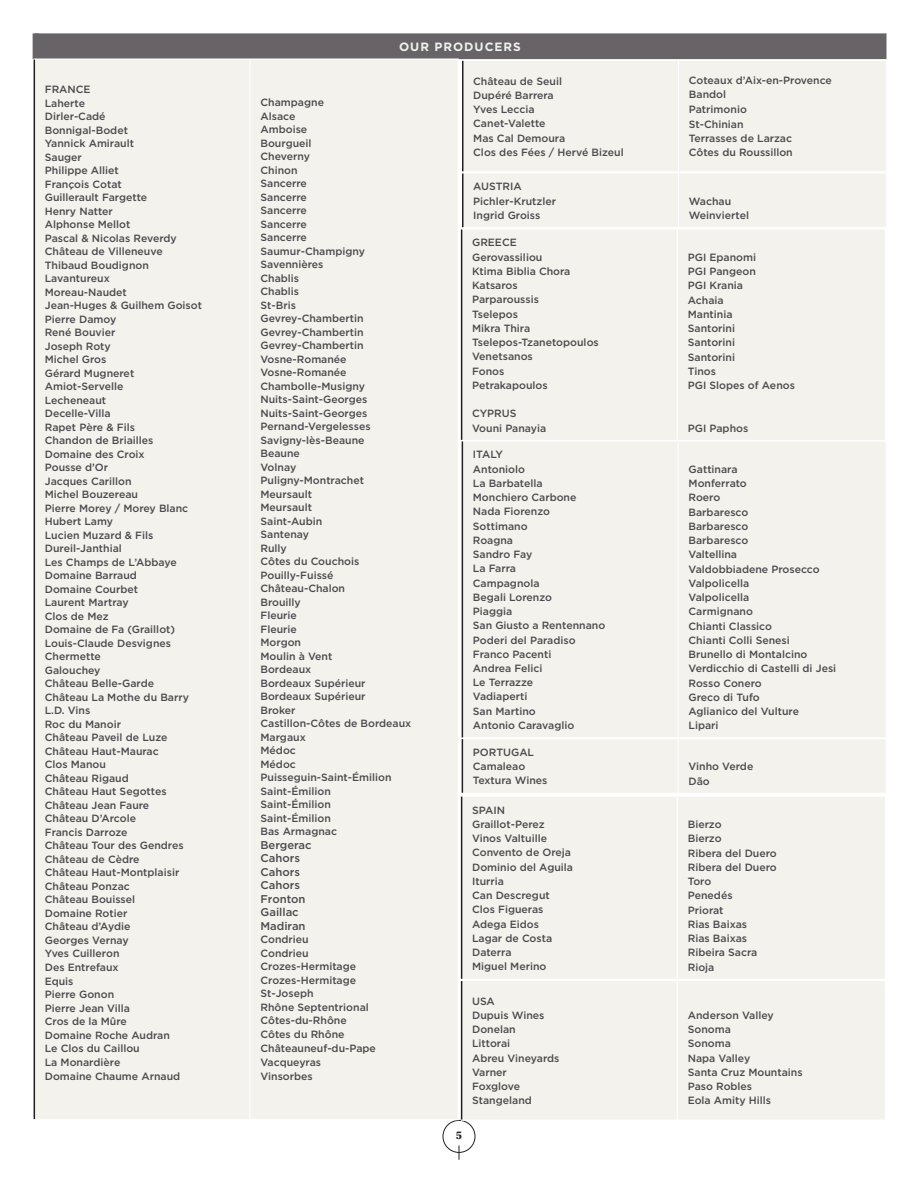
<style>
.page{position:relative;width:918px;height:1188px;background:#fff}
.page>*{position:absolute;margin:0;border:0;box-sizing:border-box;transform-origin:0 0}
.t1{font:700 12px "Gotham";letter-spacing:.08em;color:#f1f1eb}
.t2{font:700 11.7px "Utopia Std";color:#231f20}
.t3{font:500 11.25px/13.5px "Gotham";color:#4c484d}
.t4{font:500 10.5px/13.5px "Gotham";color:#4c484d}
</style>
<div class="page">
<div style="left:443px;top:1120px;width:32px;height:33px;border:1px solid #231f20;border-radius:50%"></div>
<svg style="left:459px;top:1146px;width:1px;height:14px"></svg>
<div style="left:36px;top:33px;width:851px;height:27px;background:#676367"></div>
<hr style="left:886px;top:33px;width:2px;height:26px;background:#fff">
<hr style="left:33px;top:59px;width:855px;height:1px;background:#fff">
<div style="left:33px;top:33px;width:6px;height:26px;background:#676367"></div>
<div style="left:464px;top:174px;width:422px;height:53px;background:#f4f2ed"></div>
<hr style="left:462px;top:174px;width:2px;height:53px;background:#231f20">
<hr style="left:678px;top:174px;width:1px;height:53px;background:#fff">
<div style="left:464px;top:61px;width:422px;height:110px;background:#f4f2ed"></div>
<hr style="left:462px;top:61px;width:2px;height:110px;background:#231f20">
<hr style="left:678px;top:61px;width:1px;height:110px;background:#fff">
<div style="left:462px;top:230px;width:423px;height:210px;background:#f4f2ed"></div>
<hr style="left:461px;top:230px;width:1px;height:210px;background:#231f20">
<hr style="left:677px;top:230px;width:1px;height:210px;background:#fff">
<div style="left:463px;top:441px;width:423px;height:296px;background:#f4f2ed"></div>
<hr style="left:462px;top:441px;width:1px;height:296px;background:#231f20">
<hr style="left:678px;top:441px;width:1px;height:296px;background:#fff">
<div style="left:463px;top:739px;width:423px;height:54px;background:#f4f2ed"></div>
<hr style="left:462px;top:739px;width:1px;height:54px;background:#231f20">
<hr style="left:678px;top:739px;width:1px;height:54px;background:#fff">
<div style="left:462px;top:797px;width:423px;height:182px;background:#f4f2ed"></div>
<hr style="left:461px;top:797px;width:1px;height:182px;background:#231f20">
<hr style="left:677px;top:797px;width:1px;height:182px;background:#fff">
<div style="left:462px;top:981px;width:423px;height:139px;background:#f4f2ed"></div>
<hr style="left:461px;top:1120px;width:216px;height:1px;background:#fff">
<hr style="left:461px;top:981px;width:1px;height:139px;background:#231f20">
<hr style="left:677px;top:981px;width:1px;height:139px;background:#fff">
<div style="left:35px;top:60px;width:423px;height:1059px;background:#f4f2ed"></div>
<hr style="left:34px;top:58px;width:216px;height:2px;background:#fff">
<hr style="left:250px;top:58px;width:209px;height:2px;background:#fff">
<hr style="left:34px;top:60px;width:1px;height:1059px;background:#231f20">
<hr style="left:249px;top:60px;width:2px;height:1059px;background:#fff">
<p class="t4" style="left:45px;top:83px;width:159px">FRANCE<br>Laherte<br>Dirler-Cadé<br>Bonnigal-Bodet<br>Yannick Amirault<br>Sauger<br>Philippe Alliet<br>François Cotat<br>Guillerault Fargette<br>Henry Natter<br>Alphonse Mellot<br>Pascal &amp; Nicolas Reverdy<br>Château de Villeneuve<br>Thibaud Boudignon<br>Lavantureux<br>Moreau-Naudet<br>Jean-Huges &amp; Guilhem Goisot<br>Pierre Damoy<br>René Bouvier<br>Joseph Roty<br>Michel Gros<br>Gérard Mugneret<br>Amiot-Servelle<br>Lecheneaut<br>Decelle-Villa<br>Rapet Père &amp; Fils<br>Chandon de Briailles<br>Domaine des Croix<br>Pousse d’Or<br>Jacques Carillon<br>Michel Bouzereau<br>Pierre Morey / Morey Blanc<br>Hubert Lamy<br>Lucien Muzard &amp; Fils<br>Dureil-Janthial<br>Les Champs de L’Abbaye<br>Domaine Barraud<br>Domaine Courbet<br>Laurent Martray<br>Clos de Mez<br>Domaine de Fa (Graillot)<br>Louis-Claude Desvignes<br>Chermette<br>Galouchey<br>Château Belle-Garde<br>Château La Mothe du Barry<br>L.D. Vins<br>Roc du Manoir<br>Château Paveil de Luze<br>Château Haut-Maurac<br>Clos Manou<br>Château Rigaud<br>Château Haut Segottes<br>Château Jean Faure<br>Château D’Arcole<br>Francis Darroze<br>Château Tour des Gendres<br>Château de Cèdre<br>Château Haut-Montplaisir<br>Château Ponzac<br>Château Bouissel<br>Domaine Rotier<br>Château d’Aydie<br>Georges Vernay<br>Yves Cuilleron<br>Des Entrefaux<br>Equis<br>Pierre Gonon<br>Pierre Jean Villa<br>Cros de la Mûre<br>Domaine Roche Audran<br>Le Clos du Caillou<br>La Monardière<br>Domaine Chaume Arnaud</p>
<p class="t1" style="left:399px;top:39px;width:123px">OUR PRODUCERS</p>
<p class="t4" style="left:261px;top:96px;width:152px">Champagne<br>Alsace<br>Amboise<br>Bourgueil<br>Cheverny<br>Chinon<br>Sancerre<br>Sancerre<br>Sancerre<br>Sancerre<br>Sancerre<br>Saumur-Champigny<br>Savennières<br>Chablis<br>Chablis<br>St-Bris<br>Gevrey-Chambertin<br>Gevrey-Chambertin<br>Gevrey-Chambertin<br>Vosne-Romanée<br>Vosne-Romanée<br>Chambolle-Musigny<br>Nuits-Saint-Georges<br>Nuits-Saint-Georges<br>Pernand-Vergelesses<br>Savigny-lès-Beaune<br>Beaune<br>Volnay<br>Puligny-Montrachet<br>Meursault<br>Meursault<br>Saint-Aubin<br>Santenay<br>Rully<br>Côtes du Couchois<br>Pouilly-Fuissé<br>Château-Chalon<br>Brouilly<br>Fleurie<br>Fleurie<br>Morgon<br>Moulin à Vent<br>Bordeaux<br>Bordeaux Supérieur<br>Bordeaux Supérieur<br>Broker<br>Castillon-Côtes de Bordeaux<br>Margaux<br>Médoc<br>Médoc<br>Puisseguin-Saint-Émilion<br>Saint-Émilion<br>Saint-Émilion<br>Saint-Émilion<br>Bas Armagnac</p>
<p class="t3" style="left:261px;top:838px;width:53px">Bergerac<br>Cahors<br>Cahors<br>Cahors<br>Fronton<br>Gaillac<br>Madiran</p>
<p class="t4" style="left:261px;top:932px;width:117px">Condrieu<br>Condrieu<br>Crozes-Hermitage<br>Crozes-Hermitage<br>St-Joseph<br>Rhône Septentrional<br>Côtes-du-Rhône<br>Côtes du Rhône<br>Châteauneuf-du-Pape<br>Vacqueyras<br>Vinsorbes</p>
<p class="t2" style="left:456px;top:1129px;width:8px">5</p>
<p class="t4" style="left:473px;top:74px;width:152px;line-height:14.2px">Château de Seuil<br>Dupéré Barrera<br>Yves Leccia<br>Canet-Valette<br>Mas Cal Demoura<br>Clos des Fées / Hervé Bizeul</p>
<p class="t4" style="left:689px;top:73px;width:144px;line-height:14.4px">Coteaux d’Aix-en-Provence<br>Bandol<br>Patrimonio<br>St-Chinian<br>Terrasses de Larzac<br>Côtes du Roussillon</p>
<p class="t4" style="left:473px;top:179px;width:84px;line-height:14.2px">AUSTRIA<br>Pichler-Krutzler<br>Ingrid Groiss</p>
<p class="t4" style="left:472px;top:235px;width:128px;line-height:14.2px">GREECE<br>Gerovassiliou<br>Ktima Biblia Chora<br>Katsaros<br>Parparoussis<br>Tselepos<br>Mikra Thira<br>Tselepos-Tzanetopoulos<br>Venetsanos<br>Fonos<br>Petrakapoulos</p>
<p class="t4" style="left:472px;top:406px;width:76px;line-height:14.2px">CYPRUS<br>Vouni Panayia</p>
<p class="t4" style="left:473px;top:447px;width:134px;line-height:14.2px">ITALY<br>Antoniolo<br>La Barbatella<br>Monchiero Carbone<br>Nada Fiorenzo<br>Sottimano<br>Roagna<br>Sandro Fay<br>La Farra<br>Campagnola<br>Begali Lorenzo<br>Piaggia<br>San Giusto a Rentennano<br>Poderi del Paradiso<br>Franco Pacenti<br>Andrea Felici<br>Le Terrazze<br>Vadiaperti<br>San Martino<br>Antonio Caravaglio</p>
<p class="t4" style="left:473px;top:745px;width:76px;line-height:14.2px">PORTUGAL<br>Camaleao<br>Textura Wines</p>
<p class="t4" style="left:472px;top:803px;width:102px;line-height:14.2px">SPAIN<br>Graillot-Perez<br>Vinos Valtuille<br>Convento de Oreja<br>Dominio del Aguila<br>Iturria<br>Can Descregut<br>Clos Figueras<br>Adega Eidos<br>Lagar de Costa<br>Daterra<br>Miguel Merino</p>
<p class="t4" style="left:472px;top:994px;width:89px;line-height:14.2px">USA<br>Dupuis Wines<br>Donelan<br>Littorai<br>Abreu Vineyards<br>Varner<br>Foxglove<br>Stangeland</p>
<p class="t4" style="left:689px;top:194px;width:62px;line-height:14.2px">Wachau<br>Weinviertel</p>
<p class="t4" style="left:688px;top:250px;width:109px;line-height:14.2px">PGI Epanomi<br>PGI Pangeon<br>PGI Krania<br>Achaia<br>Mantinia<br>Santorini<br>Santorini<br>Santorini<br>Tinos<br>PGI Slopes of Aenos</p>
<p class="t4" style="left:688px;top:421px;width:62px">PGI Paphos</p>
<p class="t4" style="left:689px;top:462px;width:149px;line-height:14.2px">Gattinara<br>Monferrato<br>Roero<br>Barbaresco<br>Barbaresco<br>Barbaresco<br>Valtellina<br>Valdobbiadene Prosecco<br>Valpolicella<br>Valpolicella<br>Carmignano<br>Chianti Classico<br>Chianti Colli Senesi<br>Brunello di Montalcino<br>Verdicchio di Castelli di Jesi<br>Rosso Conero<br>Greco di Tufo<br>Aglianico del Vulture<br>Lipari</p>
<p class="t4" style="left:689px;top:759px;width:66px;line-height:14.2px">Vinho Verde<br>Dão</p>
<p class="t4" style="left:688px;top:817px;width:91px;line-height:14.2px">Bierzo<br>Bierzo<br>Ribera del Duero<br>Ribera del Duero<br>Toro<br>Penedés<br>Priorat<br>Rias Baixas<br>Rias Baixas<br>Ribeira Sacra<br>Rioja</p>
<p class="t4" style="left:688px;top:1008px;width:116px;line-height:14.2px">Anderson Valley<br>Sonoma<br>Sonoma<br>Napa Valley<br>Santa Cruz Mountains<br>Paso Robles<br>Eola Amity Hills</p>
</div>
